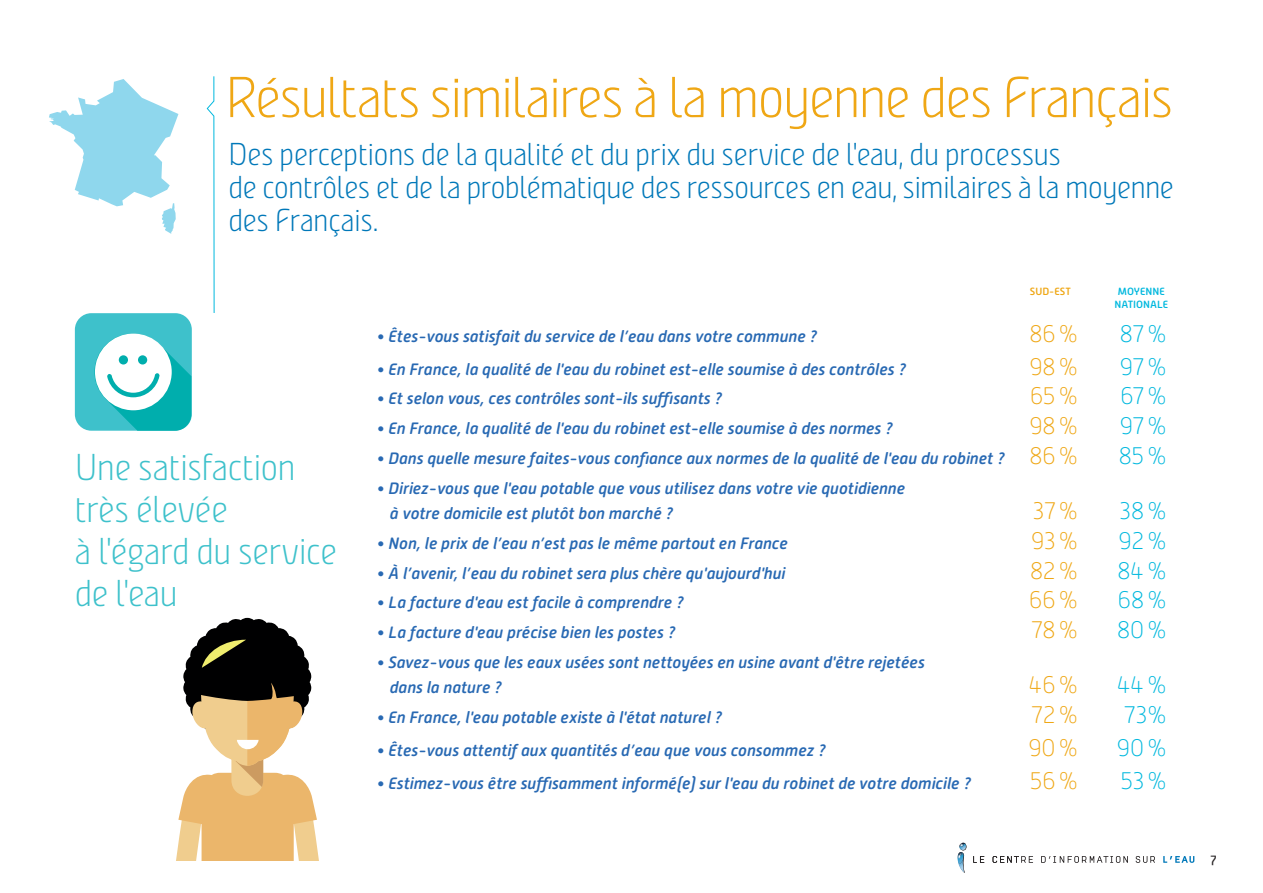
<style>
.page{position:relative;width:1263px;height:893px;background:#fff}
.page>*{position:absolute;margin:0;border:0;box-sizing:border-box;transform-origin:0 0}
.t1{font:300 expanded 60px "Nordic Narrow Pro";letter-spacing:-.02em;color:#efa715}
.t2{font:300 expanded 39px/42px "Nordic Narrow Pro";letter-spacing:-.005em;color:#3ec1cb}
.t3{font:300 expanded 33px/33px "Nordic Narrow Pro";letter-spacing:-.005em;color:#0078b9}
.t4{font:100 24px "Alwyn New Rounded";color:#00b8de}
.t5{font:100 24px "Alwyn New Rounded";color:#efa715}
.t6{font:italic 500 16.5px/25.5px "Alwyn New Rounded";color:#2869b3}
.t7{font:15px "Nordic Narrow Pro";color:#231f20}
.t8{font:500 10.5px/12.6px "Alwyn New Rounded";color:#00b8de;text-align:center}
.t9{font:500 10.5px "Alwyn New Rounded";color:#efa715}
.s1{font-weight:100;font-style:normal;font-size:24px;color:#efa715}
</style>
<div class="page">
<svg style="left:49px;top:79px;width:129px;height:155px"></svg>
<svg style="left:206px;top:76px;width:9px;height:237px"></svg>
<div style="left:75px;top:313px;width:117px;height:118px;background:#3ec1cb;border-radius:16px"></div>
<svg style="left:94px;top:334px;width:97px;height:97px"></svg>
<svg style="left:1041px;top:856px;width:87px;height:7px"></svg>
<svg style="left:1136px;top:856px;width:19px;height:7px"></svg>
<svg style="left:1163px;top:856px;width:31px;height:7px"></svg>
<svg style="left:973px;top:856px;width:11px;height:7px"></svg>
<svg style="left:992px;top:856px;width:41px;height:7px"></svg>
<svg style="left:957px;top:843px;width:9px;height:30px"></svg>
<svg style="left:176px;top:618px;width:143px;height:243px"></svg>
<h1 class="t1" style="left:225px;top:65px;width:949px">Résultats similaires à la moyenne des Français</h1>
<h3 class="t3" style="left:228px;top:138px;width:947px">Des perceptions de la qualité et du prix du service de l'eau, du processus<br>de contrôles et de la problématique des ressources en eau, similaires à la moyenne des Français.</h3>
<h2 class="t2" style="left:75px;top:446px;width:263px">Une satisfaction très élevée<br>à l'égard du service de l'eau</h2>
<p class="t9" style="left:1030px;top:285px;width:43px">SUD-EST</p>
<p class="t8" style="left:1114px;top:285px;width:55px">MOYENNE<br>NATIONALE</p>
<p class="t6" style="left:376px;top:323px;width:442px">• Êtes-vous satisfait du service de l’eau dans votre commune ?</p>
<h3 class="t5" style="left:1029px;top:321px;width:51px">86%</h3>
<h3 class="t4" style="left:1120px;top:321px;width:49px">87%</h3>
<p class="t6" style="left:376px;top:356px;width:531px">• En France, la qualité de l'eau du robinet est-elle soumise à des contrôles ?</p>
<h3 class="t5" style="left:1029px;top:353px;width:51px">98%</h3>
<h3 class="t4" style="left:1120px;top:353px;width:49px">97%</h3>
<p class="t6" style="left:376px;top:386px;width:347px">• Et selon vous, ces contrôles sont-ils suffisants ?</p>
<h3 class="t5" style="left:1030px;top:383px;width:50px">65%</h3>
<h3 class="t4" style="left:1120px;top:383px;width:48px">67%</h3>
<p class="t6" style="left:376px;top:416px;width:518px">• En France, la qualité de l'eau du robinet est-elle soumise à des normes ?</p>
<h3 class="t5" style="left:1029px;top:413px;width:51px">98%</h3>
<h3 class="t4" style="left:1120px;top:413px;width:49px">97%</h3>
<p class="t6" style="left:376px;top:445px;width:704px">• Dans quelle mesure faites-vous confiance aux normes de la qualité de l'eau du robinet ? <span class="s1">86%</span></p>
<h3 class="t4" style="left:1119px;top:443px;width:50px">85%</h3>
<p class="t6" style="left:390px;top:475px;width:517px;text-indent:-13px">• Diriez-vous que l'eau potable que vous utilisez dans votre vie quotidienne à votre domicile est plutôt bon marché ?</p>
<h3 class="t5" style="left:1033px;top:498px;width:47px">37%</h3>
<h3 class="t4" style="left:1120px;top:498px;width:49px">38%</h3>
<p class="t6" style="left:376px;top:530px;width:413px">• Non, le prix de l’eau n’est pas le même partout en France</p>
<h3 class="t5" style="left:1031px;top:528px;width:49px">93%</h3>
<h3 class="t4" style="left:1118px;top:528px;width:50px">92%</h3>
<p class="t6" style="left:376px;top:560px;width:411px">• À l’avenir, l’eau du robinet sera plus chère qu'aujourd'hui</p>
<h3 class="t5" style="left:1030px;top:557px;width:50px">82%</h3>
<h3 class="t4" style="left:1117px;top:557px;width:51px">84%</h3>
<p class="t6" style="left:376px;top:590px;width:309px">• La facture d'eau est facile à comprendre ?</p>
<h3 class="t5" style="left:1029px;top:587px;width:51px">66%</h3>
<h3 class="t4" style="left:1118px;top:587px;width:51px">68%</h3>
<p class="t6" style="left:376px;top:620px;width:301px">• La facture d'eau précise bien les postes ?</p>
<h3 class="t5" style="left:1031px;top:617px;width:48px">78%</h3>
<h3 class="t4" style="left:1117px;top:617px;width:51px">80%</h3>
<p class="t6" style="left:390px;top:649px;width:536px;text-indent:-13px">• Savez-vous que les eaux usées sont nettoyées en usine avant d'être rejetées dans la nature ?</p>
<h3 class="t5" style="left:1029px;top:672px;width:51px">46%</h3>
<h3 class="t4" style="left:1117px;top:672px;width:51px">44%</h3>
<p class="t6" style="left:376px;top:705px;width:348px">• En France, l'eau potable existe à l'état naturel ?</p>
<h3 class="t5" style="left:1031px;top:702px;width:48px">72%</h3>
<h3 class="t4" style="left:1124px;top:702px;width:44px">73%</h3>
<p class="t6" style="left:376px;top:737px;width:451px">• Êtes-vous attentif aux quantités d’eau que vous consommez ?</p>
<h3 class="t5" style="left:1028px;top:735px;width:52px">90%</h3>
<h3 class="t4" style="left:1117px;top:735px;width:52px">90%</h3>
<p class="t6" style="left:376px;top:770px;width:596px">• Estimez-vous être suffisamment informé(e) sur l'eau du robinet de votre domicile ?</p>
<h3 class="t5" style="left:1030px;top:767px;width:50px">56%</h3>
<h3 class="t4" style="left:1121px;top:767px;width:48px">53%</h3>
<p class="t7" style="left:1211px;top:850px;width:7px">7</p>
</div>
